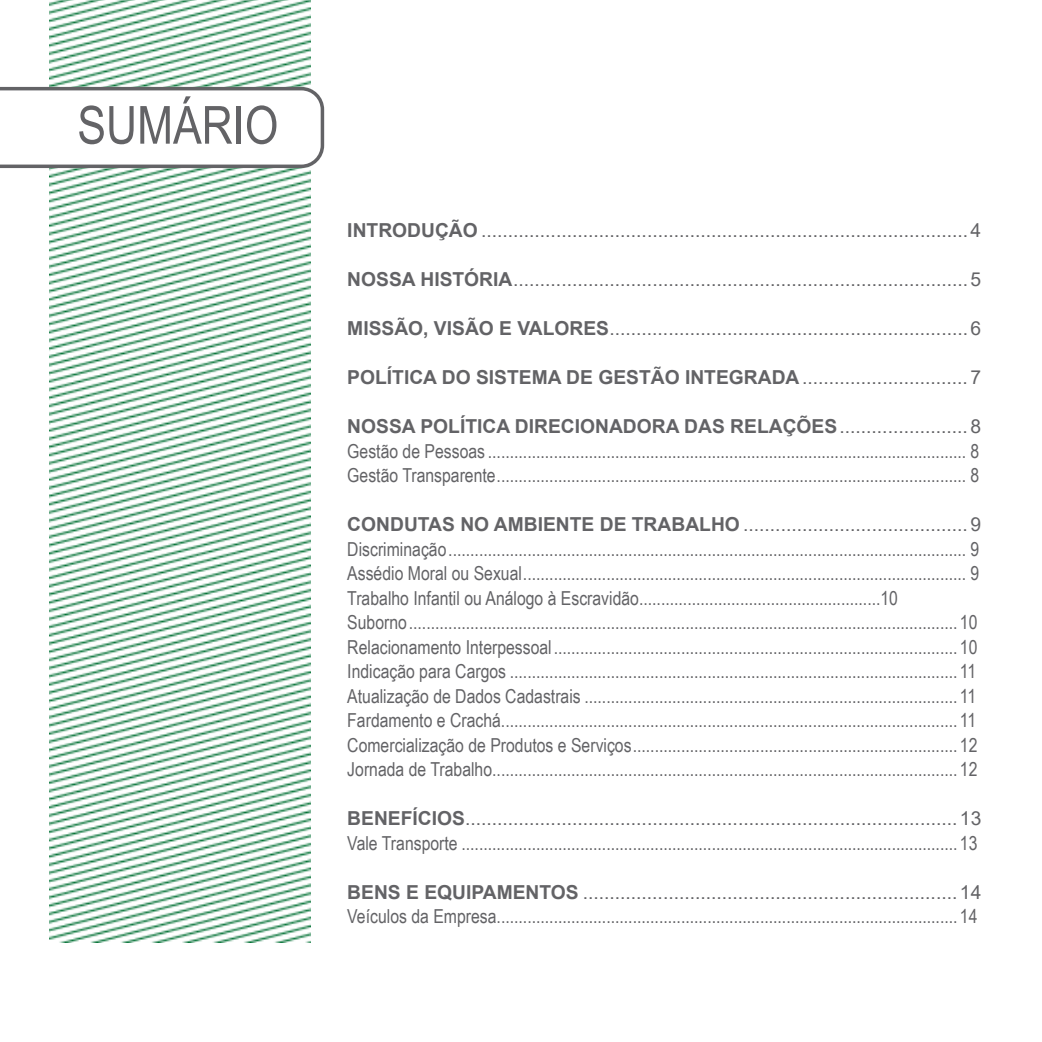
<style>
.page{position:relative;width:1042px;height:1042px;background:#fff}
.page>*{position:absolute;margin:0;border:0;box-sizing:border-box;transform-origin:0 0}
.t1{font:52.5px "Arial Narrow";color:#636366}
.t2{font:19.25px "Arial Narrow";color:#636366}
.t3{font:19.25px "Arial";color:#636366}
.t4{font:700 19.25px "Arial";color:#636366}
.s1{font-weight:700}
.s2{font-weight:400}
</style>
<div class="page">
<img style="left:50px;top:0;width:260px;height:943px">
<svg style="left:0;top:87px;width:324px;height:81px"></svg>
<p class="t1" style="left:77px;top:87px;width:202px">SUMÁRIO</p>
<p class="t3" style="left:347px;top:217px;width:635px"><span class="s1">INTRODUÇÃO</span> ...........................................................................................4</p>
<p class="t3" style="left:347px;top:266px;width:635px"><span class="s1">NOSSA HISTÓRIA</span>.....................................................................................5</p>
<p class="t3" style="left:347px;top:315px;width:635px"><span class="s1">MISSÃO, VISÃO E VALORES</span>...................................................................6</p>
<p class="t4" style="left:347px;top:364px;width:635px">POLÍTICA DO SISTEMA DE GESTÃO INTEGRADA<span class="s2">...............................7</span></p>
<p class="t4" style="left:347px;top:413px;width:635px">NOSSA POLÍTICA DIRECIONADORA DAS RELAÇÕES<span class="s2">........................8</span></p>
<p class="t2" style="left:347px;top:437px;width:633px">Gestão de Pessoas ............................................................................................................. 8</p>
<p class="t2" style="left:347px;top:461px;width:633px">Gestão Transparente........................................................................................................... 8</p>
<p class="t3" style="left:347px;top:511px;width:635px"><span class="s1">CONDUTAS NO AMBIENTE DE TRABALHO</span> ..........................................9</p>
<p class="t2" style="left:347px;top:535px;width:633px">Discriminação...................................................................................................................... 9</p>
<p class="t2" style="left:347px;top:559px;width:633px">Assédio Moral ou Sexual..................................................................................................... 9</p>
<p class="t2" style="left:347px;top:584px;width:552px">Trabalho Infantil ou Análogo à Escravidão.......................................................10</p>
<p class="t2" style="left:347px;top:608px;width:632px">Suborno............................................................................................................................. 10</p>
<p class="t2" style="left:347px;top:633px;width:632px">Relacionamento Interpessoal............................................................................................ 10</p>
<p class="t2" style="left:347px;top:657px;width:630px">Indicação para Cargos ...................................................................................................... 11</p>
<p class="t2" style="left:347px;top:682px;width:630px">Atualização de Dados Cadastrais ..................................................................................... 11</p>
<p class="t2" style="left:347px;top:706px;width:630px">Fardamento e Crachá........................................................................................................ 11</p>
<p class="t2" style="left:347px;top:731px;width:632px">Comercialização de Produtos e Serviços.......................................................................... 12</p>
<p class="t2" style="left:347px;top:755px;width:632px">Jornada de Trabalho.......................................................................................................... 12</p>
<p class="t3" style="left:347px;top:805px;width:635px"><span class="s1">BENEFÍCIOS</span>............................................................................................13</p>
<p class="t2" style="left:347px;top:829px;width:632px">Vale Transporte ................................................................................................................. 13</p>
<p class="t3" style="left:347px;top:879px;width:635px"><span class="s1">BENS E EQUIPAMENTOS</span> ......................................................................14</p>
<p class="t2" style="left:347px;top:902px;width:632px">Veículos da Empresa......................................................................................................... 14</p>
</div>
